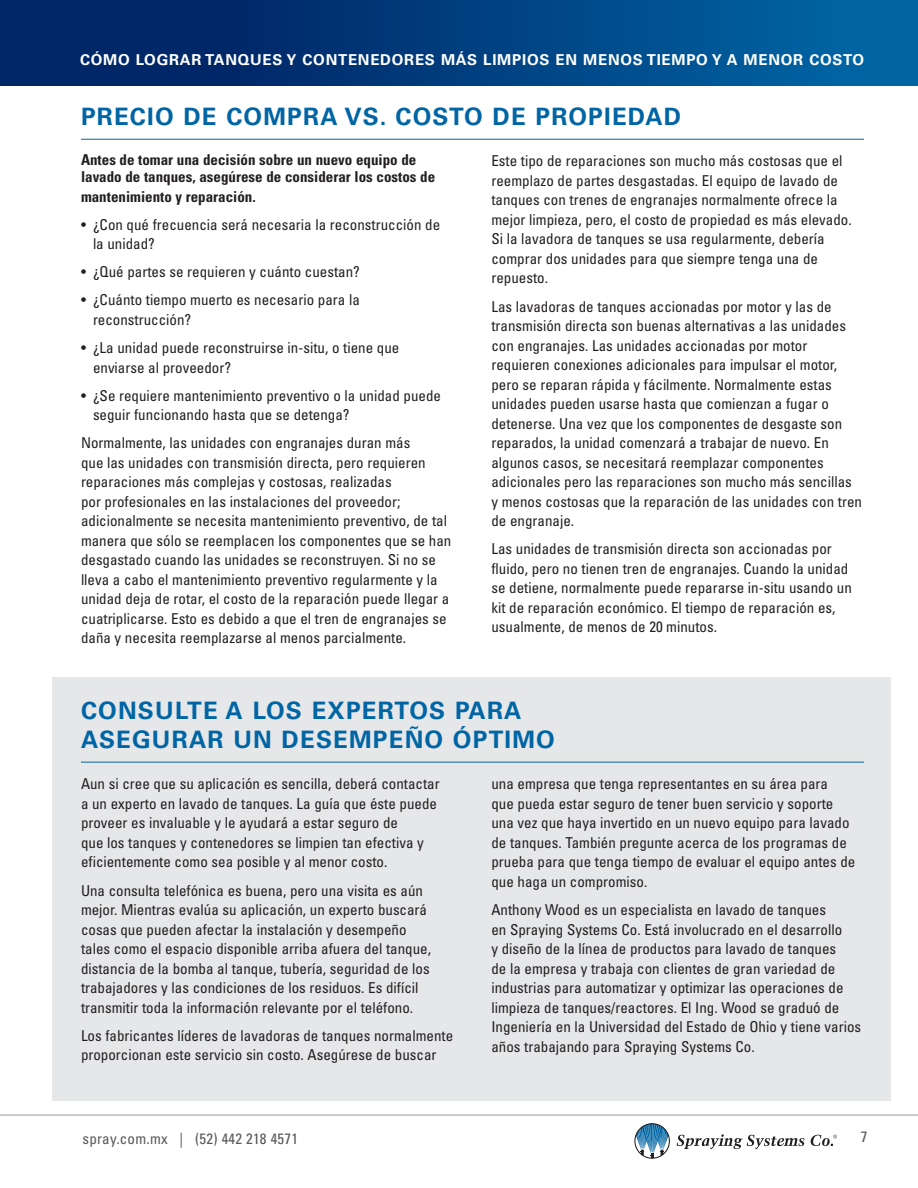
<style>
.page{position:relative;width:918px;height:1188px;background:#fff}
.page>*{position:absolute;margin:0;border:0;box-sizing:border-box;transform-origin:0 0}
.big_headline{font:700 24px/28.8px "Univers LT Std";letter-spacing:.05em;color:#0065a4}
.body{font:condensed 15px/19.5px "Univers LT Std";color:#231f20}
.body_bullets{font:condensed 15px/19.5px "Univers LT Std";color:#231f20}
.body-2{font:700 condensed 15px/17.5px "Univers LT Std";color:#231f20}
.t1{font:700 15px "Univers LT Std";letter-spacing:.05em;color:#fff}
.t2{font:condensed 15px "Univers LT Std";letter-spacing:.015em;color:#57585a}
</style>
<div class="page">
<div style="left:0;top:0;width:918px;height:85px;background:linear-gradient(to right,#001c5d,#0065a4)"></div>
<hr style="left:0;top:1115px;width:918px;height:1px;background:#939598">
<svg style="left:634px;top:1123px;width:36px;height:36px"></svg>
<svg style="left:677px;top:1134px;width:127px;height:15px"></svg>
<svg style="left:811px;top:1135px;width:26px;height:11px"></svg>
<div style="left:53px;top:677px;width:838px;height:424px;background:#e6e7e9"></div>
<hr style="left:81px;top:139px;width:783px;height:1px;background:#0065a4">
<hr style="left:81px;top:762px;width:783px;height:1px;background:#0065a4">
<p class="t1" style="left:80px;top:51px;width:785px">CÓMO LOGRAR TANQUES Y CONTENEDORES MÁS LIMPIOS EN MENOS TIEMPO Y A MENOR COSTO</p>
<p class="big_headline" style="left:81px;top:103px;width:602px">PRECIO DE COMPRA VS. COSTO DE PROPIEDAD</p>
<p class="body-2" style="left:81px;top:150px;width:356px">Antes de tomar una decisión sobre un nuevo equipo de lavado de tanques, asegúrese de considerar los costos de</p>
<p class="body-2" style="left:81px;top:187px;width:176px">mantenimiento y reparación.</p>
<p class="body_bullets" style="left:93px;top:214px;width:349px;text-indent:-12px">• ¿Con qué frecuencia será necesaria la reconstrucción de la unidad?</p>
<p class="body_bullets" style="left:81px;top:262px;width:280px">• ¿Qué partes se requieren y cuánto cuestan?</p>
<p class="body_bullets" style="left:93px;top:290px;width:268px;text-indent:-12px">• ¿Cuánto tiempo muerto es necesario para la reconstrucción?</p>
<p class="body_bullets" style="left:93px;top:338px;width:308px;text-indent:-12px">• ¿La unidad puede reconstruirse in-situ, o tiene que enviarse al proveedor?</p>
<p class="body_bullets" style="left:93px;top:385px;width:350px;text-indent:-12px">• ¿Se requiere mantenimiento preventivo o la unidad puede seguir funcionando hasta que se detenga?</p>
<p class="body" style="left:81px;top:433px;width:372px">Normalmente, las unidades con engranajes duran más<br>que las unidades con transmisión directa, pero requieren reparaciones más complejas y costosas, realizadas<br>por profesionales en las instalaciones del proveedor; adicionalmente se necesita mantenimiento preventivo, de tal manera que sólo se reemplacen los componentes que se han desgastado cuando las unidades se reconstruyen. Si no se lleva a cabo el mantenimiento preventivo regularmente y la unidad deja de rotar, el costo de la reparación puede llegar a cuatriplicarse. Esto es debido a que el tren de engranajes se daña y necesita reemplazarse al menos parcialmente.</p>
<p class="body" style="left:491px;top:151px;width:362px">Este tipo de reparaciones son mucho más costosas que el reemplazo de partes desgastadas. El equipo de lavado de tanques con trenes de engranajes normalmente ofrece la mejor limpieza, pero, el costo de propiedad es más elevado.<br>Si la lavadora de tanques se usa regularmente, debería comprar dos unidades para que siempre tenga una de repuesto.</p>
<p class="body" style="left:491px;top:296px;width:372px">Las lavadoras de tanques accionadas por motor y las de transmisión directa son buenas alternativas a las unidades con engranajes. Las unidades accionadas por motor requieren conexiones adicionales para impulsar el motor, pero se reparan rápida y fácilmente. Normalmente estas unidades pueden usarse hasta que comienzan a fugar o detenerse. Una vez que los componentes de desgaste son reparados, la unidad comenzará a trabajar de nuevo. En algunos casos, se necesitará reemplazar componentes adicionales pero las reparaciones son mucho más sencillas y menos costosas que la reparación de las unidades con tren de engranaje.</p>
<p class="body" style="left:491px;top:539px;width:362px">Las unidades de transmisión directa son accionadas por fluido, pero no tienen tren de engranajes. Cuando la unidad se detiene, normalmente puede repararse in-situ usando un kit de reparación económico. El tiempo de reparación es, usualmente, de menos de 20 minutos.</p>
<p class="big_headline" style="left:81px;top:697px;width:475px">CONSULTE A LOS EXPERTOS PARA<br>ASEGURAR UN DESEMPEÑO ÓPTIMO</p>
<p class="body" style="left:81px;top:774px;width:360px">Aun si cree que su aplicación es sencilla, deberá contactar a un experto en lavado de tanques. La guía que éste puede proveer es invaluable y le ayudará a estar seguro de<br>que los tanques y contenedores se limpien tan efectiva y eficientemente como sea posible y al menor costo.</p>
<p class="body" style="left:81px;top:880px;width:352px">Una consulta telefónica es buena, pero una visita es aún mejor. Mientras evalúa su aplicación, un experto buscará cosas que pueden afectar la instalación y desempeño tales como el espacio disponible arriba afuera del tanque, distancia de la bomba al tanque, tubería, seguridad de los trabajadores y las condiciones de los residuos. Es difícil transmitir toda la información relevante por el teléfono.</p>
<p class="body" style="left:81px;top:1025px;width:374px">Los fabricantes líderes de lavadoras de tanques normalmente proporcionan este servicio sin costo. Asegúrese de buscar</p>
<p class="body" style="left:491px;top:774px;width:366px">una empresa que tenga representantes en su área para<br>que pueda estar seguro de tener buen servicio y soporte una vez que haya invertido en un nuevo equipo para lavado de tanques. También pregunte acerca de los programas de prueba para que tenga tiempo de evaluar el equipo antes de que haga un compromiso.</p>
<p class="body" style="left:491px;top:900px;width:371px">Anthony Wood es un especialista en lavado de tanques<br>en Spraying Systems Co. Está involucrado en el desarrollo<br>y diseño de la línea de productos para lavado de tanques<br>de la empresa y trabaja con clientes de gran variedad de industrias para automatizar y optimizar las operaciones de limpieza de tanques/reactores. El Ing. Wood se graduó de Ingeniería en la Universidad del Estado de Ohio y tiene varios años trabajando para Spraying Systems Co.</p>
<p class="t2" style="left:82px;top:1129px;width:217px">spray.com.mx | (52) 442 218 4571</p>
<p class="t2" style="left:861px;top:1128px;width:8px">7</p>
</div>
